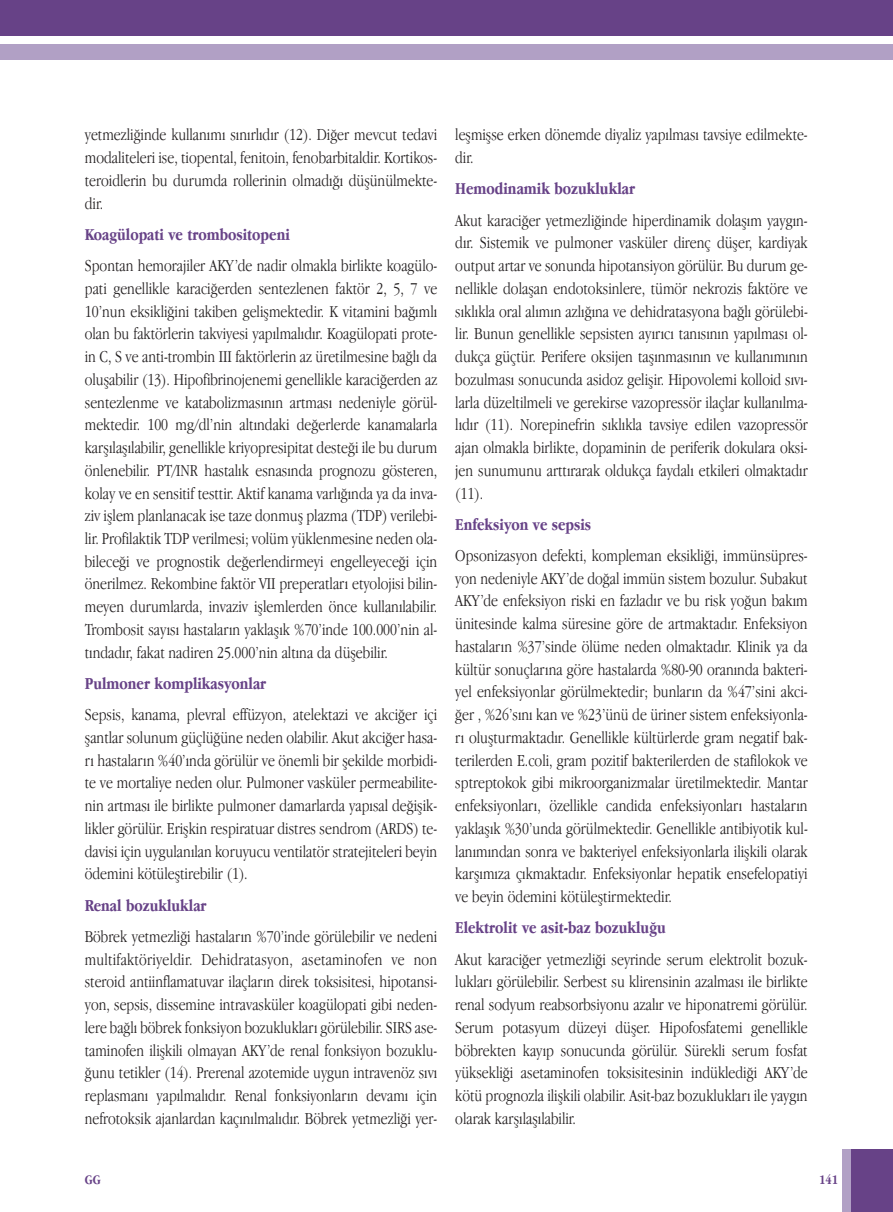
<style>
.page{position:relative;width:893px;height:1212px;background:#fff}
.page>*{position:absolute;margin:0;border:0;box-sizing:border-box;transform-origin:0 0}
.t1{font:300 17.25px/22.8px "Apple Garamond";color:#231f20;text-align:justify}
.t2{font:700 17.25px "Apple Garamond";color:#674287}
.t3{font:700 13.5px "Apple Garamond";color:#674287}
</style>
<div class="page">
<div style="left:851px;top:1150px;width:42px;height:62px;background:#674287"></div>
<div style="left:843px;top:1150px;width:8px;height:62px;background:#b1a0c5"></div>
<div style="left:0;top:0;width:893px;height:35px;background:#674287"></div>
<div style="left:0;top:44px;width:893px;height:15px;background:#b1a0c5"></div>
<p class="t1" style="left:85px;top:125px;width:354px">yetmezliğinde kullanımı sınırlıdır (12). Diğer mevcut tedavi modaliteleri ise, tiopental, fenitoin, fenobarbitaldir. Kortikos&shy;teroidlerin bu durumda rollerinin olmadığı düşünülmekte&shy;dir.</p>
<p class="t2" style="left:85px;top:227px;width:206px">Koagülopati ve trombositopeni</p>
<p class="t1" style="left:85px;top:256px;width:354px">Spontan hemorajiler AKY’de nadir olmakla birlikte koagülo&shy;pati genellikle karaciğerden sentezlenen faktör 2, 5, 7 ve 10’nun eksikliğini takiben gelişmektedir. K vitamini bağımlı olan bu faktörlerin takviyesi yapılmalıdır. Koagülopati prote&shy;in C, S ve anti-trombin III faktörlerin az üretilmesine bağlı da oluşabilir (13). Hipofibrinojenemi genellikle karaciğerden az sentezlenme ve katabolizmasının artması nedeniyle görül&shy;mektedir. 100 mg/dl’nin altındaki değerlerde kanamalarla karşılaşılabilir, genellikle kriyopresipitat desteği ile bu durum önlenebilir. PT/INR hastalık esnasında prognozu gösteren, kolay ve en sensitif testtir. Aktif kanama varlığında ya da inva&shy;ziv işlem planlanacak ise taze donmuş plazma (TDP) verilebi&shy;lir. Profilaktik TDP verilmesi; volüm yüklenmesine neden ola&shy;bileceği ve prognostik değerlendirmeyi engelleyeceği için önerilmez. Rekombine faktör VII preperatları etyolojisi bilin&shy;meyen durumlarda, invaziv işlemlerden önce kullanılabilir.<br>Trombosit sayısı hastaların yaklaşık %70’inde 100.000’nin al&shy;tındadır, fakat nadiren 25.000’nin altına da düşebilir.</p>
<p class="t2" style="left:85px;top:676px;width:183px">Pulmoner komplikasyonlar</p>
<p class="t1" style="left:85px;top:705px;width:354px">Sepsis, kanama, plevral effüzyon, atelektazi ve akciğer içi şantlar solunum güçlüğüne neden olabilir. Akut akciğer hasa&shy;rı hastaların %40’ında görülür ve önemli bir şekilde morbidi&shy;te ve mortaliye neden olur. Pulmoner vasküler permeabilite&shy;nin artması ile birlikte pulmoner damarlarda yapısal değişik&shy;likler görülür. Erişkin respiratuar distres sendrom (ARDS) te&shy;davisi için uygulanılan koruyucu ventilatör stratejiteleri beyin ödemini kötüleştirebilir (1).</p>
<p class="t2" style="left:85px;top:898px;width:123px">Renal bozukluklar</p>
<p class="t1" style="left:85px;top:926px;width:354px">Böbrek yetmezliği hastaların %70’inde görülebilir ve nedeni multifaktöriyeldir. Dehidratasyon, asetaminofen ve non steroid antiinflamatuvar ilaçların direk toksisitesi, hipotansi&shy;yon, sepsis, dissemine intravasküler koagülopati gibi neden&shy;lere bağlı böbrek fonksiyon bozuklukları görülebilir. SIRS ase&shy;taminofen ilişkili olmayan AKY’de renal fonksiyon bozuklu&shy;ğunu tetikler (14). Prerenal azotemide uygun intravenöz sıvı replasmanı yapılmalıdır. Renal fonksiyonların devamı için nefrotoksik ajanlardan kaçınılmalıdır. Böbrek yetmezliği yer-</p>
<p class="t1" style="left:455px;top:125px;width:354px">leşmişse erken dönemde diyaliz yapılması tavsiye edilmekte&shy;dir.</p>
<p class="t2" style="left:455px;top:182px;width:181px">Hemodinamik bozukluklar</p>
<p class="t1" style="left:455px;top:210px;width:354px">Akut karaciğer yetmezliğinde hiperdinamik dolaşım yaygın&shy;dır. Sistemik ve pulmoner vasküler direnç düşer, kardiyak output artar ve sonunda hipotansiyon görülür. Bu durum ge&shy;nellikle dolaşan endotoksinlere, tümör nekrozis faktöre ve sıklıkla oral alımın azlığına ve dehidratasyona bağlı görülebi&shy;lir. Bunun genellikle sepsisten ayırıcı tanısının yapılması ol&shy;dukça güçtür. Perifere oksijen taşınmasının ve kullanımının bozulması sonucunda asidoz gelişir. Hipovolemi kolloid sıvı&shy;larla düzeltilmeli ve gerekirse vazopressör ilaçlar kullanılma&shy;lıdır (11). Norepinefrin sıklıkla tavsiye edilen vazopressör ajan olmakla birlikte, dopaminin de periferik dokulara oksi&shy;jen sunumunu arttırarak oldukça faydalı etkileri olmaktadır (11).</p>
<p class="t2" style="left:455px;top:517px;width:137px">Enfeksiyon ve sepsis</p>
<p class="t1" style="left:455px;top:545px;width:354px">Opsonizasyon defekti, kompleman eksikliği, immünsüpres&shy;yon nedeniyle AKY’de doğal immün sistem bozulur. Subakut AKY’de enfeksiyon riski en fazladır ve bu risk yoğun bakım ünitesinde kalma süresine göre de artmaktadır. Enfeksiyon hastaların %37’sinde ölüme neden olmaktadır. Klinik ya da kültür sonuçlarına göre hastalarda %80-90 oranında bakteri&shy;yel enfeksiyonlar görülmektedir; bunların da %47’sini akci&shy;ğer , %26’sını kan ve %23’ünü de üriner sistem enfeksiyonla&shy;rı oluşturmaktadır. Genellikle kültürlerde gram negatif bak&shy;terilerden E.coli, gram pozitif bakterilerden de stafilokok ve sptreptokok gibi mikroorganizmalar üretilmektedir. Mantar enfeksiyonları, özellikle candida enfeksiyonları hastaların yaklaşık %30’unda görülmektedir. Genellikle antibiyotik kul&shy;lanımından sonra ve bakteriyel enfeksiyonlarla ilişkili olarak karşımıza çıkmaktadır. Enfeksiyonlar hepatik ensefelopatiyi ve beyin ödemini kötüleştirmektedir.</p>
<p class="t2" style="left:455px;top:921px;width:212px">Elektrolit ve asit-baz bozukluğu</p>
<p class="t1" style="left:455px;top:949px;width:354px">Akut karaciğer yetmezliği seyrinde serum elektrolit bozuk&shy;lukları görülebilir. Serbest su klirensinin azalması ile birlikte renal sodyum reabsorbsiyonu azalır ve hiponatremi görülür.<br>Serum potasyum düzeyi düşer. Hipofosfatemi genellikle böbrekten kayıp sonucunda görülür. Sürekli serum fosfat yüksekliği asetaminofen toksisitesinin indüklediği AKY’de kötü prognozla ilişkili olabilir. Asit-baz bozuklukları ile yaygın olarak karşılaşılabilir.</p>
<p class="t3" style="left:85px;top:1174px;width:18px">GG</p>
<p class="t3" style="left:819px;top:1174px;width:21px">141</p>
</div>
